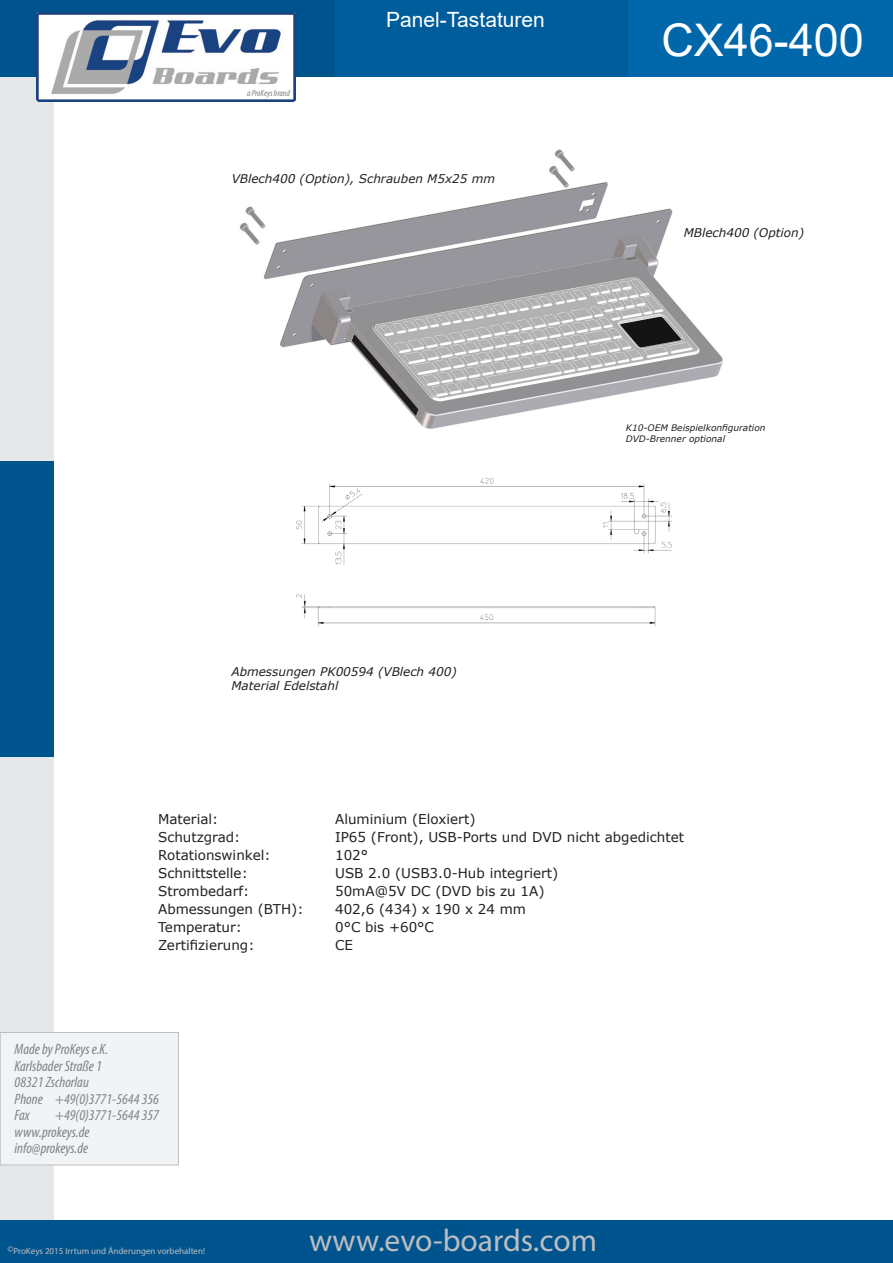
<style>
.page{position:relative;width:893px;height:1263px;background:#fff}
.page>*{position:absolute;margin:0;border:0;box-sizing:border-box;transform-origin:0 0}
.t1{font:45px "Arial";color:#fff}
.t2{font:31.5px "Myriad Pro";color:#bcbdc0}
.t3{font:21px "Arial";color:#fff}
.t4{font:italic condensed 15px/16.5px "Myriad Pro";color:#808285}
.t5{font:13.5px "Verdana";color:#231f20}
.t6{font:italic 12px/14.4px "Verdana";color:#231f20}
.t7{font:italic 9px/10.8px "Verdana";color:#231f20}
.t8{font:9px "Myriad Pro";color:#bcbdc0}
.t9{font:italic condensed 9px "Myriad Pro";color:#808285}
</style>
<div class="page">
<div style="left:0;top:756px;width:53px;height:507px;background:#e6e7e9"></div>
<div style="left:0;top:73px;width:53px;height:389px;background:#e6e7e9"></div>
<div style="left:0;top:0;width:343px;height:77px;background:#00548e"></div>
<div style="left:335px;top:0;width:300px;height:77px;background:#005d9c"></div>
<hr style="left:0;top:0;width:1px;height:77px;background:#0067aa">
<div style="left:628px;top:0;width:265px;height:77px;background:#0067aa"></div>
<img style="left:36px;top:12px;width:260px;height:90px">
<div style="left:0;top:462px;width:53px;height:295px;background:#00548e"></div>
<div style="left:0;top:1032px;width:179px;height:133px;background:#f2f3f4;border:1px solid #bcbdc0"></div>
<div style="left:0;top:1220px;width:893px;height:43px;background:#00548e"></div>
<img style="left:239px;top:149px;width:484px;height:280px">
<img style="left:296px;top:477px;width:376px;height:149px">
<p class="t9" style="left:247px;top:88px;width:44px">a ProKeys brand</p>
<h3 class="t3" style="left:386px;top:5px;width:160px">Panel-Tastaturen</h3>
<p class="t6" style="left:232px;top:171px;width:265px">VBlech400 (Option), Schrauben M5x25 mm</p>
<h1 class="t1" style="left:661px;top:9px;width:204px">CX46-400</h1>
<p class="t6" style="left:684px;top:225px;width:122px">MBlech400 (Option)</p>
<p class="t7" style="left:626px;top:423px;width:141px">K10-OEM Beispielkonfiguration<br>DVD-Brenner optional</p>
<p class="t6" style="left:231px;top:664px;width:227px">Abmessungen PK00594 (VBlech 400)<br>Material Edelstahl</p>
<p class="t5" style="left:158px;top:810px;width:62px">Material:</p>
<p class="t5" style="left:335px;top:810px;width:142px">Aluminium (Eloxiert)</p>
<p class="t5" style="left:158px;top:828px;width:84px">Schutzgrad:</p>
<p class="t5" style="left:335px;top:828px;width:350px">IP65 (Front), USB-Ports und DVD nicht abgedichtet</p>
<p class="t5" style="left:158px;top:846px;width:114px">Rotationswinkel:</p>
<p class="t5" style="left:335px;top:846px;width:35px">102°</p>
<p class="t5" style="left:158px;top:864px;width:91px">Schnittstelle:</p>
<p class="t5" style="left:335px;top:864px;width:225px">USB 2.0 (USB3.0-Hub integriert)</p>
<p class="t5" style="left:158px;top:882px;width:93px">Strombedarf:</p>
<p class="t5" style="left:335px;top:882px;width:211px">50mA@5V DC (DVD bis zu 1A)</p>
<p class="t5" style="left:158px;top:900px;width:147px">Abmessungen (BTH):</p>
<p class="t5" style="left:335px;top:900px;width:192px">402,6 (434) x 190 x 24 mm</p>
<p class="t5" style="left:158px;top:918px;width:85px">Temperatur:</p>
<p class="t5" style="left:335px;top:918px;width:100px">0°C bis +60°C</p>
<p class="t5" style="left:158px;top:936px;width:98px">Zertifizierung:</p>
<p class="t5" style="left:335px;top:936px;width:19px">CE</p>
<p class="t4" style="left:15px;top:1041px;width:146px">Made by ProKeys e.K.<br>Karlsbader Straße 1<br>08321 Zschorlau<br>Phone +49(0)3771-5644 356<br>Fax</p>
<p class="t4" style="left:15px;top:1107px;width:146px;text-indent:40px">+49(0)3771-5644 357 www.prokeys.de info@prokeys.de</p>
<p class="t8" style="left:7px;top:1245px;width:199px">©ProKeys 2015 Irrtum und Änderungen vorbehalten!</p>
<h2 class="t2" style="left:309px;top:1221px;width:289px">www.evo-boards.com</h2>
</div>
